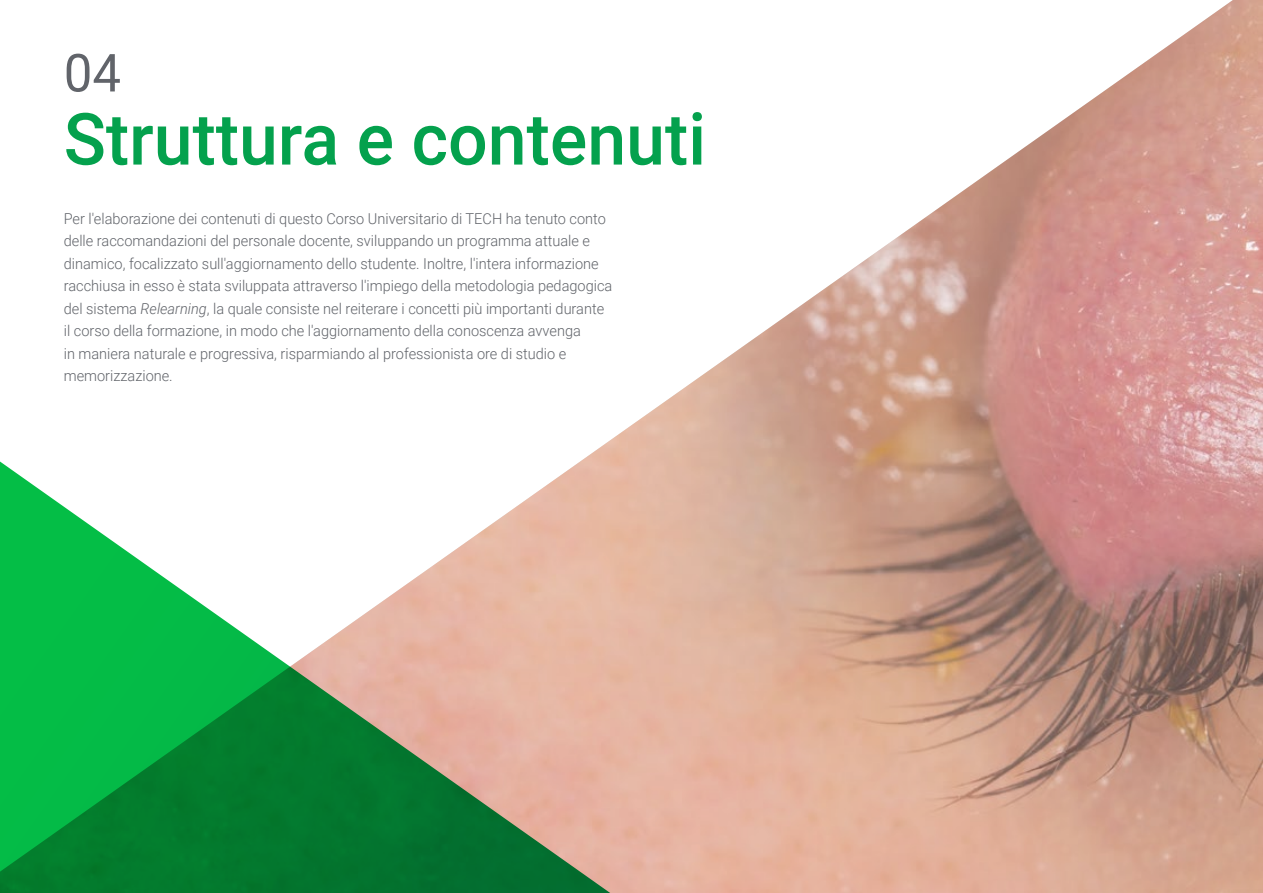
<style>
.page{position:relative;width:1263px;height:893px;background:#fff}
.page>*{position:absolute;margin:0;border:0;box-sizing:border-box;transform-origin:0 0}
.t1{font:500 72px "Roboto";color:#04a14d}
.t2{font:52.5px "Roboto";color:#61646a}
.t3{font:300 15px/22.5px "Roboto";color:#61646a}
.s1{font-style:italic}
</style>
<div class="page">
<img style="left:602px;top:0;width:661px;height:893px">
<svg style="left:0;top:446px;width:640px;height:447px"></svg>
<h2 class="t2" style="left:64px;top:36px;width:59px">04</h2>
<h1 class="t1" style="left:64px;top:89px;width:644px">Struttura e contenuti</h1>
<p class="t3" style="left:64px;top:207px;width:550px">Per l'elaborazione dei contenuti di questo Corso Universitario di TECH ha tenuto conto delle raccomandazioni del personale docente, sviluppando un programma attuale e dinamico, focalizzato sull'aggiornamento dello studente. Inoltre, l'intera informazione racchiusa in esso è stata sviluppata attraverso l'impiego della metodologia pedagogica del sistema <span class="s1">Relearning</span>, la quale consiste nel reiterare i concetti più importanti durante il corso della formazione, in modo che l'aggiornamento della conoscenza avvenga<br>in maniera naturale e progressiva, risparmiando al professionista ore di studio e memorizzazione.</p>
</div>
